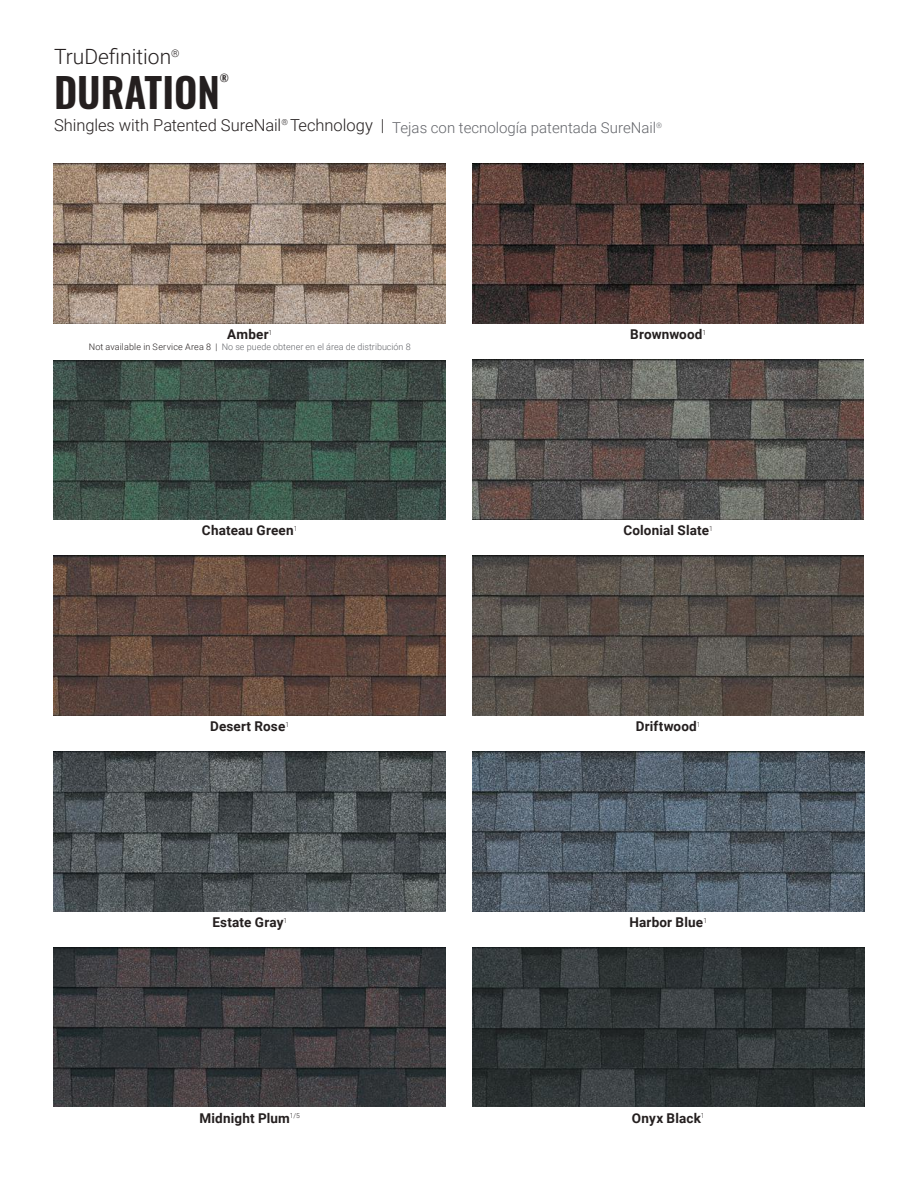
<style>
.page{position:relative;width:918px;height:1188px;background:#fff}
.page>*{position:absolute;margin:0;border:0;box-sizing:border-box;transform-origin:0 0}
.t1{font:600 40.65px "Oswald";color:#241f1f}
.t2{font:300 21px "Roboto";color:#241f1f}
.t3{font:300 16.5px "Roboto";color:#241f1f}
.t4{font:300 15px "Roboto";color:#63656a}
.t5{font:700 13.5px "Roboto";letter-spacing:.01em;color:#241f1f}
.t6{font:600 10.2px "Oswald";color:#241f1f}
.t7{font:300 9px "Roboto";color:#63656a}
.s1{color:#241f1f}
</style>
<div class="page">
<img style="left:54px;top:556px;width:392px;height:159px">
<img style="left:54px;top:948px;width:392px;height:159px">
<img style="left:473px;top:948px;width:391px;height:159px">
<img style="left:472px;top:752px;width:392px;height:159px">
<img style="left:472px;top:164px;width:392px;height:159px">
<img style="left:54px;top:752px;width:392px;height:159px">
<img style="left:472px;top:360px;width:392px;height:159px">
<img style="left:472px;top:556px;width:392px;height:159px">
<img style="left:54px;top:360px;width:392px;height:159px">
<img style="left:54px;top:164px;width:392px;height:159px">
<h2 class="t2" style="left:54px;top:42px;width:127px">TruDefinition<sup>®</sup></h2>
<h1 class="t1" style="left:54px;top:71px;width:167px">DURATION</h1>
<p class="t6" style="left:220px;top:73px;width:11px">®</p>
<p class="t3" style="left:54px;top:113px;width:332px">Shingles with Patented SureNail<sup>®</sup> Technology |</p>
<p class="t4" style="left:392px;top:117px;width:271px">Tejas con tecnología patentada SureNail<sup>®</sup></p>
<p class="t5" style="left:227px;top:325px;width:47px">Amber<sup>1</sup></p>
<p class="t7" style="left:89px;top:341px;width:324px"><span class="s1">Not available in Service Area 8 |</span> No se puede obtener en el área de distribución 8</p>
<p class="t5" style="left:630px;top:325px;width:78px">Brownwood<sup>1</sup></p>
<p class="t5" style="left:202px;top:521px;width:97px">Chateau Green<sup>1</sup></p>
<p class="t5" style="left:623px;top:521px;width:91px">Colonial Slate<sup>1</sup></p>
<p class="t5" style="left:210px;top:717px;width:81px">Desert Rose<sup>1</sup></p>
<p class="t5" style="left:636px;top:717px;width:66px">Driftwood<sup>1</sup></p>
<p class="t5" style="left:212px;top:913px;width:76px">Estate Gray<sup>1</sup></p>
<p class="t5" style="left:629px;top:913px;width:79px">Harbor Blue<sup>1</sup></p>
<p class="t5" style="left:199px;top:1109px;width:102px">Midnight Plum<sup>1/5</sup></p>
<p class="t5" style="left:632px;top:1109px;width:74px">Onyx Black<sup>1</sup></p>
</div>
